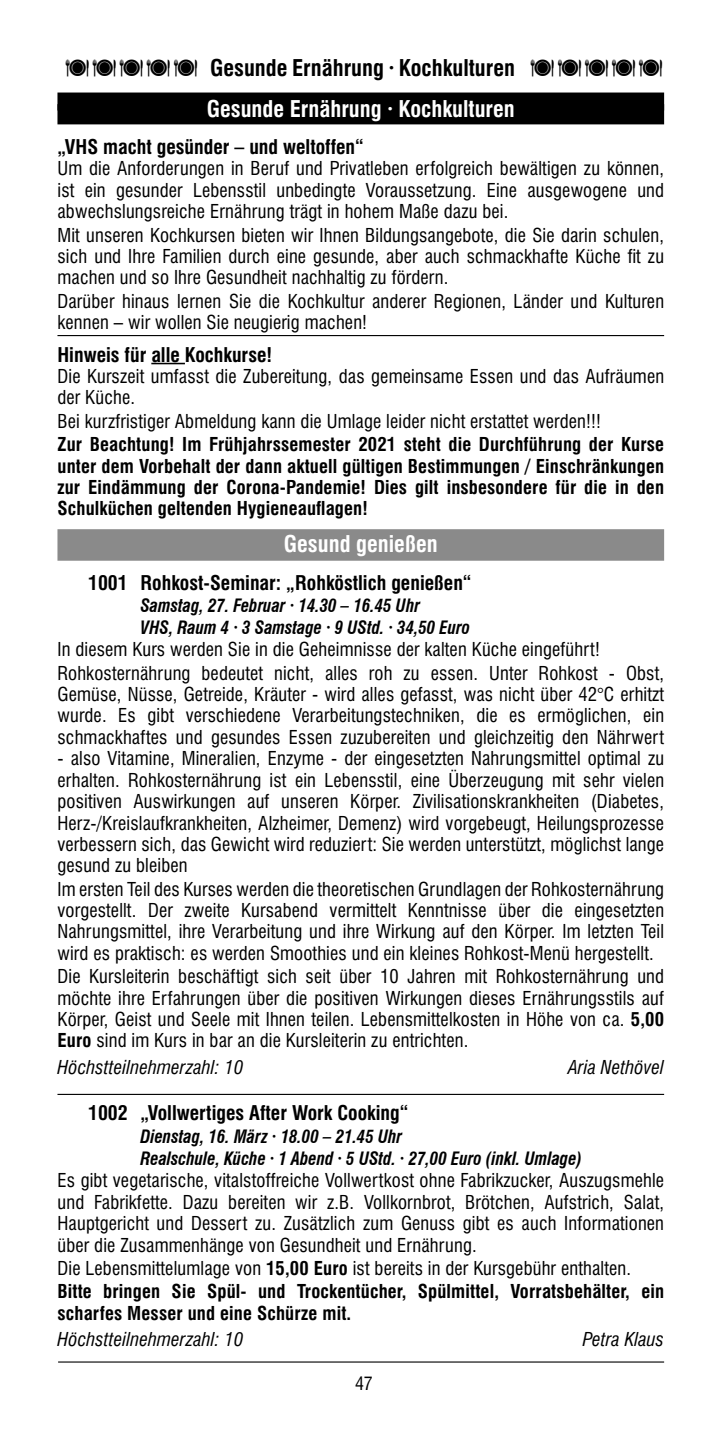
<style>
.page{position:relative;width:728px;height:1429px;background:#fff}
.page>*{position:absolute;margin:0;border:0;box-sizing:border-box;transform-origin:0 0}
.t1{font:700 condensed 22.5px "Swiss 721 BT";color:#fff}
.t2{font:700 condensed 22.5px "Swiss 721 BT";color:#000}
.t3{font:700 condensed 19.8px "Swiss 721 BT";color:#000}
.t4{font:condensed 18.68px/21.4px "Swiss 721 BT";letter-spacing:.01em;color:#000;text-align:justify}
.t5{font:700 condensed 18.68px/21.4px "Swiss 721 BT";letter-spacing:.01em;color:#000;text-align:justify}
.t6{font:italic condensed 18.68px "Swiss 721 BT";letter-spacing:.01em;color:#000}
.t7{font:italic 700 condensed 18px/22.1px "Swiss 721 BT";color:#000;scale:.94 1}
.t8{font:condensed 18px "Swiss 721 BT";color:#000}
.s1{font-weight:700}
.s2{font-weight:400}
</style>
<div class="page">
<hr style="left:58px;top:1361px;width:605px;height:1px;background:#000">
<div style="left:57px;top:93px;width:606px;height:18px;background:#000"></div>
<div style="left:57px;top:104px;width:606px;height:20px;background:#000"></div>
<hr style="left:57px;top:335px;width:606px;height:1px;background:#000">
<hr style="left:151px;top:363px;width:34px;height:1px;background:#000">
<div style="left:57px;top:529px;width:606px;height:32px;background:#8a8a8a"></div>
<hr style="left:57px;top:1094px;width:606px;height:1px;background:#000">
<p class="t2" style="left:210px;top:54px;width:306px">Gesunde Ernährung · Kochkulturen</p>
<p class="t1" style="left:207px;top:95px;width:309px">Gesunde Ernährung · Kochkulturen</p>
<p class="t3" style="left:57px;top:135px;width:308px">„VHS macht gesünder – und weltoffen“</p>
<p class="t4" style="left:57px;top:158px;width:607px">Um die Anforderungen in Beruf und Privatleben erfolgreich bewältigen zu können, ist ein gesunder Lebensstil unbedingte Voraussetzung. Eine ausgewogene und abwechslungsreiche Ernährung trägt in hohem Maße dazu bei.</p>
<p class="t4" style="left:57px;top:224px;width:607px">Mit unseren Kochkursen bieten wir Ihnen Bildungsangebote, die Sie darin schulen, sich und Ihre Familien durch eine gesunde, aber auch schmackhafte Küche fit zu machen und so Ihre Gesundheit nachhaltig zu fördern.</p>
<p class="t4" style="left:57px;top:290px;width:607px">Darüber hinaus lernen Sie die Kochkultur anderer Regionen, Länder und Kulturen kennen – wir wollen Sie neugierig machen!</p>
<p class="t3" style="left:57px;top:343px;width:216px">Hinweis für alle Kochkurse!</p>
<p class="t4" style="left:57px;top:366px;width:607px">Die Kurszeit umfasst die Zubereitung, das gemeinsame Essen und das Aufräumen der Küche.</p>
<p class="t4" style="left:57px;top:410px;width:544px">Bei kurzfristiger Abmeldung kann die Umlage leider nicht erstattet werden!!!</p>
<p class="t5" style="left:57px;top:434px;width:607px">Zur Beachtung! Im Frühjahrssemester 2021 steht die Durchführung der Kurse unter dem Vorbehalt der dann aktuell gültigen Bestimmungen / Einschränkungen zur Eindämmung der Corona-Pandemie! Dies gilt insbesondere für die in den Schulküchen geltenden Hygieneauflagen!</p>
<p class="t1" style="left:284px;top:531px;width:155px">Gesund genießen</p>
<p class="t3" style="left:88px;top:570px;width:385px">1001 Rohkost-Seminar: „Rohköstlich genießen“</p>
<p class="t7" style="left:140px;top:594px;width:352px">Samstag, 27. Februar · 14.30 – 16.45 Uhr<br>VHS, Raum 4 · 3 Samstage · 9 UStd. · 34,50 Euro</p>
<p class="t4" style="left:57px;top:638px;width:607px;line-height:23.4px">In diesem Kurs werden Sie in die Geheimnisse der kalten Küche eingeführt!<br>Rohkosternährung bedeutet nicht, alles roh zu essen. Unter Rohkost - Obst,</p>
<p class="t4" style="left:57px;top:683px;width:608px">Gemüse, Nüsse, Getreide, Kräuter - wird alles gefasst, was nicht über 42°C erhitzt wurde. Es gibt verschiedene Verarbeitungstechniken, die es ermöglichen, ein schmackhaftes und gesundes Essen zuzubereiten und gleichzeitig den Nährwert</p>
<p class="t4" style="left:57px;top:748px;width:607px">- also Vitamine, Mineralien, Enzyme - der eingesetzten Nahrungsmittel optimal zu erhalten. Rohkosternährung ist ein Lebensstil, eine Überzeugung mit sehr vielen positiven Auswirkungen auf unseren Körper. Zivilisationskrankheiten (Diabetes, Herz-/Kreislaufkrankheiten, Alzheimer, Demenz) wird vorgebeugt, Heilungsprozesse verbessern sich, das Gewicht wird reduziert: Sie werden unterstützt, möglichst lange gesund zu bleiben</p>
<p class="t4" style="left:57px;top:878px;width:607px">Im ersten Teil des Kurses werden die theoretischen Grundlagen der Rohkosternährung vorgestellt. Der zweite Kursabend vermittelt Kenntnisse über die eingesetzten Nahrungsmittel, ihre Verarbeitung und ihre Wirkung auf den Körper. Im letzten Teil wird es praktisch: es werden Smoothies und ein kleines Rohkost-Menü hergestellt.</p>
<p class="t4" style="left:57px;top:965px;width:607px">Die Kursleiterin beschäftigt sich seit über 10 Jahren mit Rohkosternährung und möchte ihre Erfahrungen über die positiven Wirkungen dieses Ernährungsstils auf Körper, Geist und Seele mit Ihnen teilen. Lebensmittelkosten in Höhe von ca. <span class="s1">5,00<br>Euro</span> sind im Kurs in bar an die Kursleiterin zu entrichten.</p>
<p class="t6" style="left:57px;top:1056px;width:187px">Höchstteilnehmerzahl: 10</p>
<p class="t6" style="left:567px;top:1056px;width:97px">Aria Nethövel</p>
<p class="t3" style="left:88px;top:1101px;width:322px">1002 „Vollwertiges After Work Cooking“</p>
<p class="t7" style="left:140px;top:1125px;width:471px">Dienstag, 16. März · 18.00 – 21.45 Uhr<br>Realschule, Küche · 1 Abend · 5 UStd. · 27,00 Euro (inkl. Umlage)</p>
<p class="t4" style="left:57px;top:1170px;width:607px">Es gibt vegetarische, vitalstoffreiche Vollwertkost ohne Fabrikzucker, Auszugsmehle und Fabrikfette. Dazu bereiten wir z.B. Vollkornbrot, Brötchen, Aufstrich, Salat, Hauptgericht und Dessert zu. Zusätzlich zum Genuss gibt es auch Informationen über die Zusammenhänge von Gesundheit und Ernährung.</p>
<p class="t5" style="left:57px;top:1256px;width:607px;line-height:23.4px"><span class="s2">Die Lebensmittelumlage von</span> 15,00 Euro <span class="s2">ist bereits in der Kursgebühr enthalten.<br></span>Bitte bringen Sie Spül- und Trockentücher, Spülmittel, Vorratsbehälter, ein</p>
<p class="t5" style="left:57px;top:1302px;width:295px">scharfes Messer und eine Schürze mit.</p>
<p class="t6" style="left:57px;top:1328px;width:187px">Höchstteilnehmerzahl: 10</p>
<p class="t6" style="left:582px;top:1328px;width:83px">Petra Klaus</p>
<p class="t8" style="left:355px;top:1373px;width:19px">47</p>
</div>
